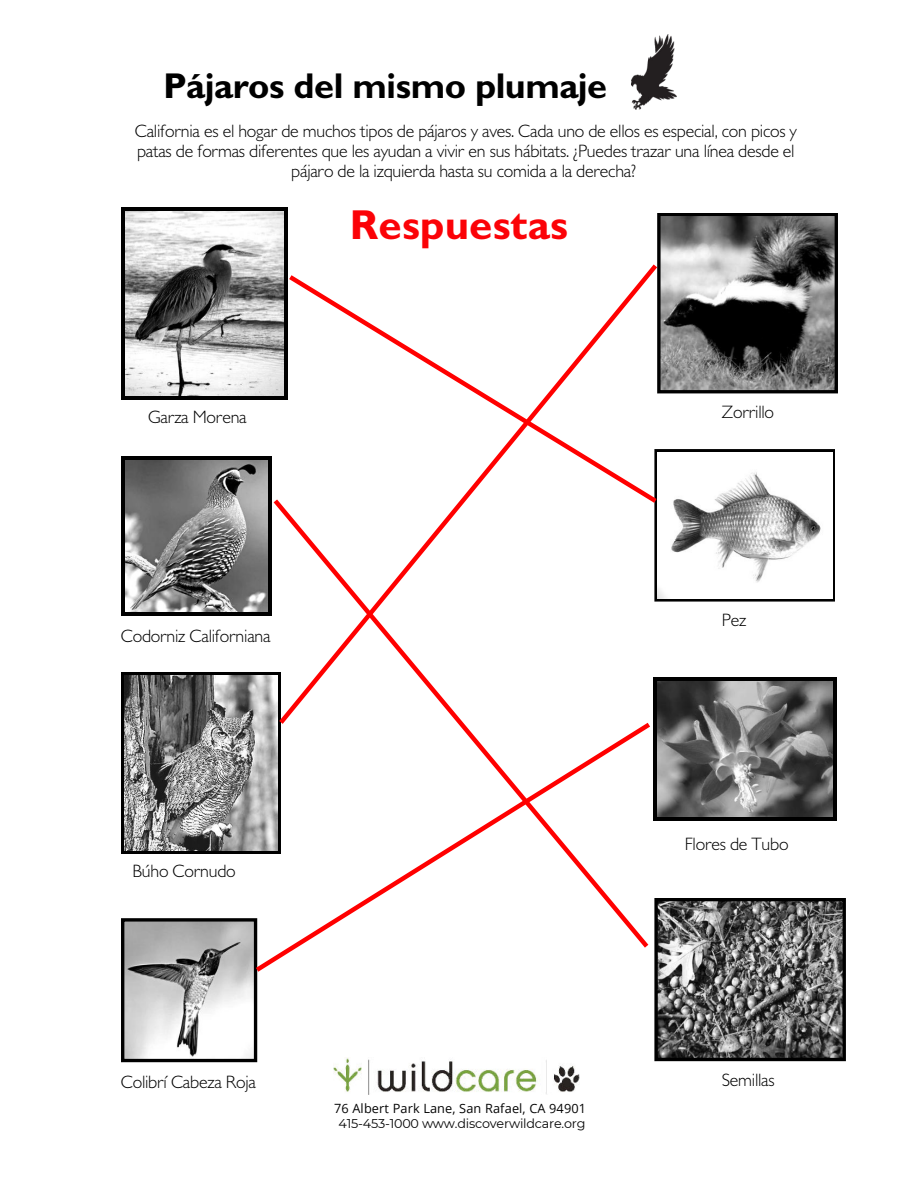
<style>
.page{position:relative;width:918px;height:1188px;background:#fff}
.page>*{position:absolute;margin:0;border:0;box-sizing:border-box;transform-origin:0 0}
.t1{font:700 42px "Gill Sans MT Std";color:#fb0207}
.t2{font:700 36px "Gill Sans MT Std";letter-spacing:-.015em;color:#000}
.t3{font:300 18px/20.2px "Gill Sans MT Std";letter-spacing:-.015em;color:#000;text-align:center}
.t4{font:12.75px "Montserrat";letter-spacing:-.015em;color:#050505}
.t5{font:12.75px "Open Sans";letter-spacing:.01em;color:#050505}
</style>
<div class="page">
<svg style="left:121px;top:918px;width:136px;height:144px"></svg>
<svg style="left:657px;top:213px;width:181px;height:180px;background:#696969"></svg>
<svg style="left:662px;top:449px;width:173px;height:153px"></svg>
<img style="left:662px;top:453px;width:170px;height:146px">
<svg style="left:654px;top:898px;width:192px;height:163px;background:#656565"></svg>
<img style="left:125px;top:211px;width:159px;height:185px">
<svg style="left:122px;top:207px;width:3px;height:4px"></svg>
<hr style="left:125px;top:207px;width:159px;height:4px;background:#000">
<svg style="left:284px;top:207px;width:4px;height:4px"></svg>
<hr style="left:122px;top:211px;width:3px;height:185px;background:#000">
<hr style="left:284px;top:211px;width:4px;height:185px;background:#000">
<hr style="left:125px;top:396px;width:159px;height:3px;background:#000">
<hr style="left:125px;top:673px;width:153px;height:3px;background:#000">
<hr style="left:122px;top:676px;width:3px;height:174px;background:#000">
<hr style="left:125px;top:850px;width:153px;height:3px;background:#000">
<img style="left:125px;top:676px;width:144px;height:174px">
<img style="left:125px;top:460px;width:144px;height:153px">
<hr style="left:125px;top:457px;width:144px;height:3px;background:#000">
<hr style="left:122px;top:460px;width:3px;height:153px;background:#000">
<hr style="left:269px;top:460px;width:3px;height:153px;background:#000">
<hr style="left:125px;top:613px;width:144px;height:3px;background:#000">
<img style="left:657px;top:680px;width:177px;height:137px">
<hr style="left:657px;top:677px;width:177px;height:3px;background:#000">
<hr style="left:654px;top:680px;width:3px;height:137px;background:#000">
<hr style="left:834px;top:680px;width:3px;height:137px;background:#000">
<hr style="left:657px;top:817px;width:177px;height:4px;background:#000">
<svg style="left:834px;top:817px;width:3px;height:4px"></svg>
<img style="left:632px;top:35px;width:45px;height:74px">
<img style="left:334px;top:1057px;width:246px;height:37px">
<svg style="left:275px;top:260px;width:387px;height:469px"></svg>
<svg style="left:251px;top:718px;width:404px;height:258px"></svg>
<svg style="left:269px;top:495px;width:384px;height:458px"></svg>
<h2 class="t2" style="left:163px;top:64px;width:446px">Pájaros del mismo plumaje</h2>
<p class="t3" style="left:135px;top:120px;width:664px">California es el hogar de muchos tipos de pájaros y aves. Cada uno de ellos es especial, con picos y patas de formas diferentes que les ayudan a vivir en sus hábitats. ¿Puedes trazar una línea desde el pájaro de la izquierda hasta su comida a la derecha?</p>
<p class="t3" style="left:148px;top:407px;width:100px">Garza Morena</p>
<p class="t3" style="left:121px;top:626px;width:151px">Codorniz Californiana</p>
<h1 class="t1" style="left:350px;top:198px;width:220px">Respuestas</h1>
<p class="t3" style="left:133px;top:860px;width:105px">Búho Cornudo</p>
<p class="t3" style="left:121px;top:1071px;width:137px">Colibrí Cabeza Roja</p>
<p class="t5" style="left:334px;top:1100px;width:254px">76 Albert Park Lane, San Rafael, CA 94901</p>
<p class="t4" style="left:339px;top:1115px;width:248px">415-453-1000 www.discoverwildcare.org</p>
<p class="t3" style="left:722px;top:402px;width:54px">Zorrillo</p>
<p class="t3" style="left:722px;top:609px;width:26px">Pez</p>
<p class="t3" style="left:685px;top:834px;width:105px">Flores de Tubo</p>
<p class="t3" style="left:722px;top:1070px;width:54px">Semillas</p>
</div>
